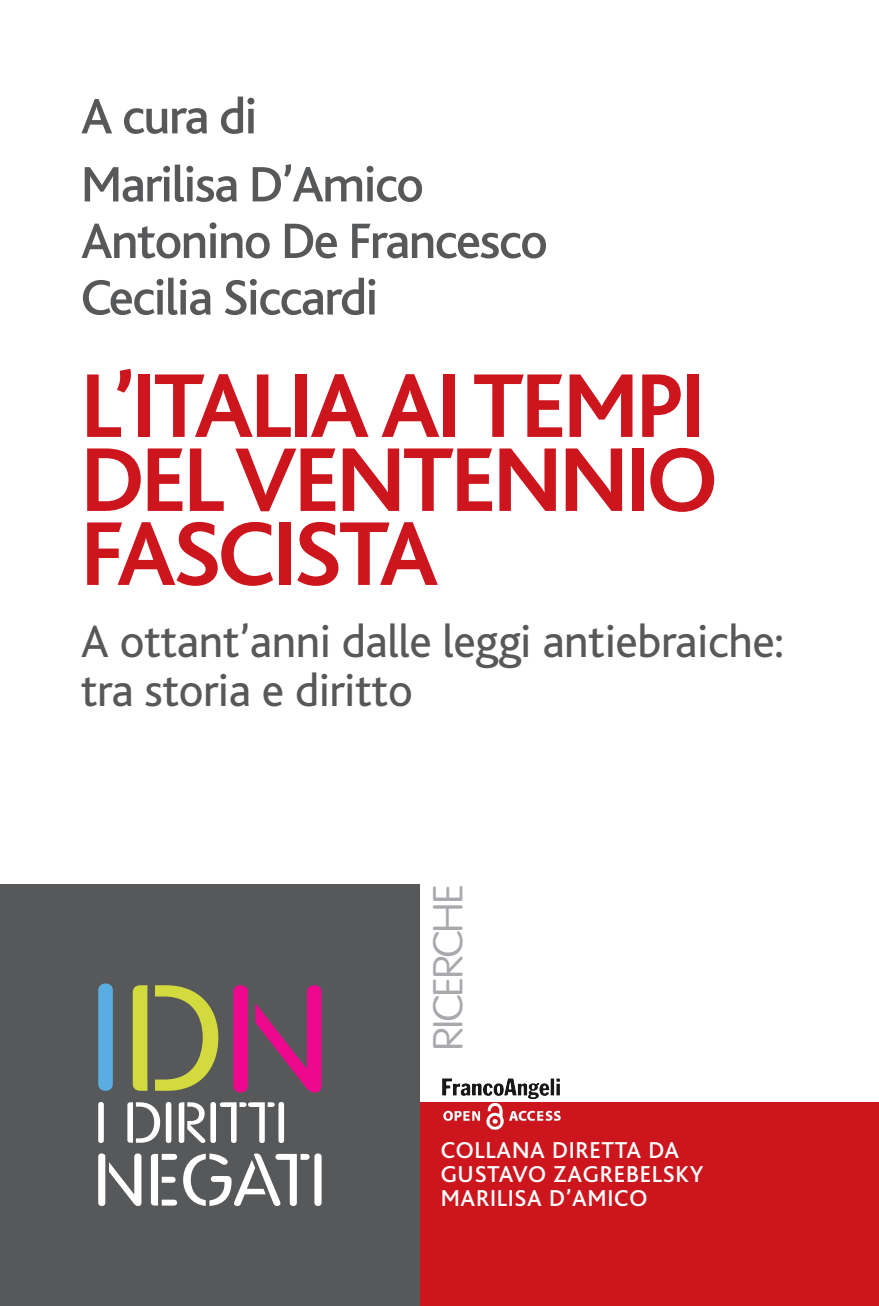
<style>
.page{position:relative;width:879px;height:1306px;background:#fff}
.page>*{position:absolute;margin:0;border:0;box-sizing:border-box;transform-origin:0 0}
.t1{font:700 94.8px/74px "Bliss";letter-spacing:-.03em;color:#cd151d}
.t2{font:500 52px/68px "Bliss";letter-spacing:-.03em;color:#57585a}
.t3{font:47.4px/49.6px "Bliss";letter-spacing:-.01em;color:#57585a}
.t4{font:100 41px "VAG Rounded";letter-spacing:-.05em;color:#a8a9ad;scale:1.12 1}
.t5{font:500 24px/24px "Bliss";letter-spacing:.03em;color:#fff}
</style>
<div class="page">
<div style="left:7px;top:1102px;width:871px;height:203px;background:#cd151d"></div>
<div style="left:0;top:885px;width:420px;height:420px;background:#57585a"></div>
<svg style="left:98px;top:1153px;width:43px;height:53px"></svg>
<svg style="left:233px;top:985px;width:88px;height:107px"></svg>
<svg style="left:151px;top:1153px;width:26px;height:52px"></svg>
<svg style="left:183px;top:1153px;width:138px;height:53px"></svg>
<div style="left:98px;top:1102px;width:6px;height:41px;background:#fff;border-radius:3px"></div>
<div style="left:98px;top:983px;width:15px;height:107px;background:#5aade0;border-radius:7px"></div>
<svg style="left:127px;top:1102px;width:33px;height:40px"></svg>
<svg style="left:133px;top:985px;width:85px;height:105px"></svg>
<svg style="left:166px;top:1102px;width:118px;height:41px"></svg>
<img style="left:504px;top:1078px;width:50px;height:17px">
<svg style="left:487px;top:1103px;width:10px;height:8px"></svg>
<p class="t2" style="left:81px;top:83px;width:344px">A cura di<br>Marilisa D’Amico</p>
<p class="t2" style="left:81px;top:214px;width:468px;line-height:56.6px">Antonino De Francesco<br>Cecilia Siccardi</p>
<h1 class="t1" style="left:81px;top:371px;width:638px">L’ITALIA AI TEMPI<br>DEL VENTENNIO<br>FASCISTA</h1>
<p class="t3" style="left:81px;top:617px;width:704px">A ottant’anni dalle leggi antiebraiche: tra storia e diritto</p>
<p class="t4" style="left:424px;top:1050px;width:151px;rotate:-90deg">ricerche</p>
<p class="t5" style="left:440px;top:1138px;width:264px">Collana diretta da<br>Gustavo Zag rebelsky<br>Marilisa D’Amico</p>
</div>
